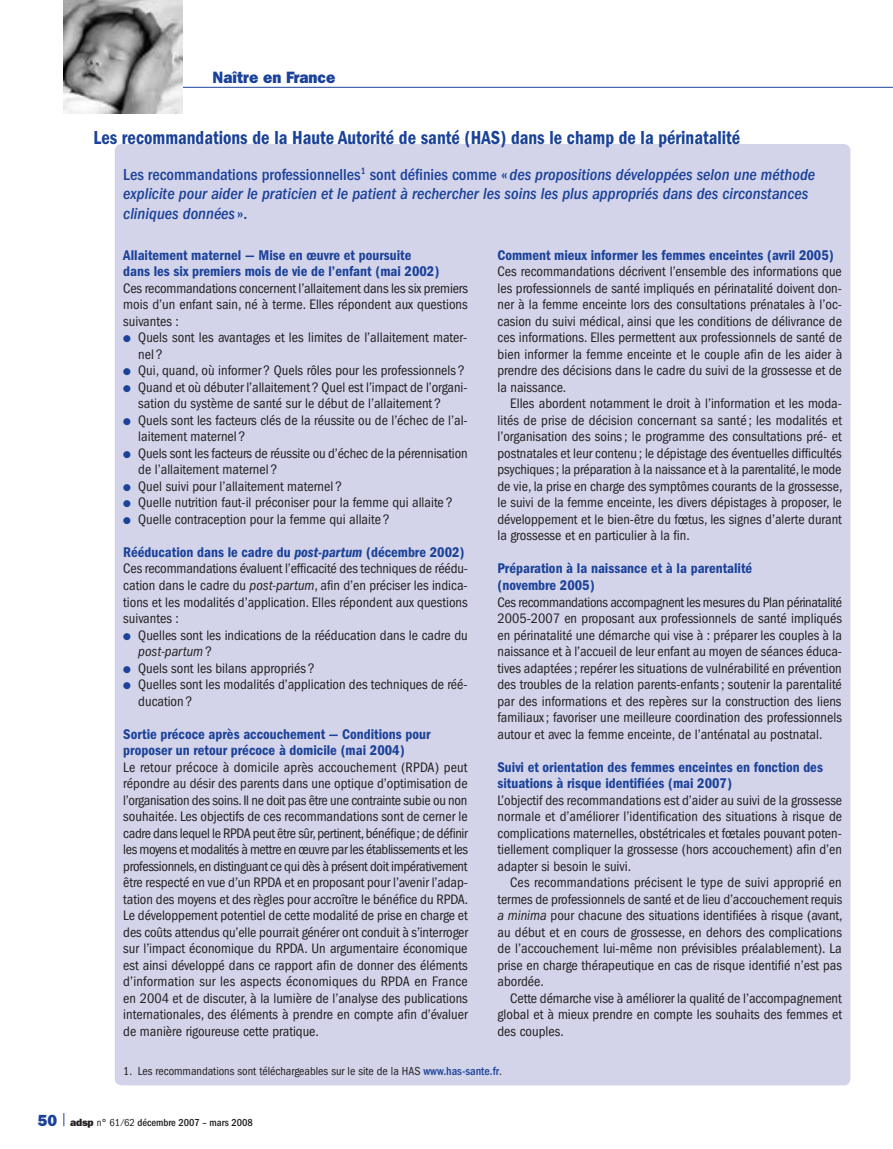
<style>
.page{position:relative;width:893px;height:1149px;background:#fff}
.page>*{position:absolute;margin:0;border:0;box-sizing:border-box;transform-origin:0 0}
.t1{font:19.5px "ITC Franklin Gothic Std Dm Cd";color:#1b4299;scale:.94 1}
.t2{font:italic 500 condensed 16.5px/19.5px "ITC Franklin Gothic Std";color:#1b4299}
.t3{font:16.5px "ITC Franklin Gothic Std Hvy";color:#1b4299;scale:.94 1}
.t4{font:14.55px/16.5px "ITC Franklin Gothic Std Dm Cd";color:#1b4299}
.t5{font:condensed 14.25px/16.5px "ITC Franklin Gothic Std";color:#231f20;text-align:justify}
.t6{font:condensed 12px "ITC Franklin Gothic Std";color:#231f20}
.t7{font:500 condensed 10.5px "ITC Franklin Gothic Std";color:#231f20}
.s1{font-style:normal}
.s2{color:#1b4299}
.s3{font-family:"ITC Franklin Gothic Std Dm Cd It"}
.s4{font-style:italic}
.s5{font-weight:500;color:#1b4299}
.s6{font-family:"ITC Franklin Gothic Std Hvy";font-weight:400;font-stretch:normal;font-size:16.2px;color:#1b4299}
.s7{font-family:"ITC Franklin Gothic Std Hvy";font-weight:400;font-stretch:normal}
.s8{font-weight:400}
</style>
<div class="page">
<hr style="left:181px;top:87px;width:712px;height:1px;background:#1b4299">
<svg style="left:64px;top:1113px;width:1px;height:12px"></svg>
<img style="left:64px;top:0;width:119px;height:114px">
<div style="left:115px;top:144px;width:735px;height:941px;background:#d3d4ea;border-radius:7px"></div>
<p class="t3" style="left:213px;top:68px;width:132px">Naître en France</p>
<h1 class="t1" style="left:94px;top:126px;width:689px">Les recommandations de la Haute Autorité de santé (HAS) dans le champ de la périnatalité</h1>
<p class="t2" style="left:123px;top:165px;width:693px"><span class="s1">Les recommandations professionnelles</span><sup>1</sup> <span class="s1">sont définies comme «</span> des propositions développées selon une méthode explicite pour aider le praticien et le patient à rechercher les soins les plus appropriés dans des circonstances cliniques données<span class="s1">».</span></p>
<p class="t4" style="left:123px;top:247px;width:317px">Allaitement maternel — Mise en œuvre et poursuite dans les six premiers mois de vie de l’enfant (mai 2002)</p>
<p class="t5" style="left:123px;top:280px;width:346px">Ces recommandations concernent l’allaitement dans les six premiers mois d’un enfant sain, né à terme. Elles répondent aux questions suivantes :</p>
<p class="t5" style="left:138px;top:329px;width:331px;text-indent:-15px"><span class="s2">●</span> Quels sont les avantages et les limites de l’allaitement mater&shy;nel ?</p>
<p class="t5" style="left:123px;top:362px;width:343px"><span class="s2">●</span> Qui, quand, où informer ? Quels rôles pour les professionnels ?</p>
<p class="t5" style="left:138px;top:379px;width:331px;text-indent:-15px"><span class="s2">●</span> Quand et où débuter l’allaitement ? Quel est l’impact de l’organi&shy;sation du système de santé sur le début de l’allaitement ?</p>
<p class="t5" style="left:138px;top:412px;width:331px;text-indent:-15px"><span class="s2">●</span> Quels sont les facteurs clés de la réussite ou de l’échec de l’al&shy;laitement maternel ?</p>
<p class="t5" style="left:138px;top:445px;width:331px;text-indent:-15px"><span class="s2">●</span> Quels sont les facteurs de réussite ou d’échec de la pérennisation de l’allaitement maternel ?</p>
<p class="t5" style="left:123px;top:478px;width:220px"><span class="s2">●</span> Quel suivi pour l’allaitement maternel ?</p>
<p class="t5" style="left:123px;top:494px;width:331px"><span class="s2">●</span> Quelle nutrition faut-il préconiser pour la femme qui allaite ?</p>
<p class="t5" style="left:123px;top:511px;width:268px"><span class="s2">●</span> Quelle contraception pour la femme qui allaite ?</p>
<p class="t4" style="left:123px;top:544px;width:343px">Rééducation dans le cadre du <span class="s3">post-partum</span> (décembre 2002)</p>
<p class="t5" style="left:123px;top:560px;width:346px">Ces recommandations évaluent l’efficacité des techniques de réédu&shy;cation dans le cadre du <span class="s4">post-partum</span>, afin d’en préciser les indica&shy;tions et les modalités d’application. Elles répondent aux questions suivantes :</p>
<p class="t5" style="left:138px;top:626px;width:331px;text-indent:-15px"><span class="s2">●</span> Quelles sont les indications de la rééducation dans le cadre du <span class="s4">post-partum</span>?</p>
<p class="t5" style="left:123px;top:659px;width:193px"><span class="s2">●</span> Quels sont les bilans appropriés ?</p>
<p class="t5" style="left:138px;top:676px;width:331px;text-indent:-15px"><span class="s2">●</span> Quelles sont les modalités d’application des techniques de réé&shy;ducation ?</p>
<p class="t4" style="left:123px;top:725px;width:309px">Sortie précoce après accouchement — Conditions pour proposer un retour précoce à domicile (mai 2004)</p>
<p class="t5" style="left:123px;top:758px;width:347px">Le retour précoce à domicile après accouchement (RPDA) peut répondre au désir des parents dans une optique d’optimisation de l’organisation des soins. Il ne doit pas être une contrainte subie ou non souhaitée. Les objectifs de ces recommandations sont de cerner le cadre dans lequel le RPDA peut être sûr, pertinent, bénéfique; de définir les moyens et modalités à mettre en œuvre par les établissements et les professionnels, en distinguant ce qui dès à présent doit impérativement être respecté en vue d’un RPDA et en proposant pour l’avenir l’adap&shy;tation des moyens et des règles pour accroître le bénéfice du RPDA.<br>Le développement potentiel de cette modalité de prise en charge et des coûts attendus qu’elle pourrait générer ont conduit à s’interroger sur l’impact économique du RPDA. Un argumentaire économique est ainsi développé dans ce rapport afin de donner des éléments d’information sur les aspects économiques du RPDA en France en 2004 et de discuter, à la lumière de l’analyse des publications internationales, des éléments à prendre en compte afin d’évaluer de manière rigoureuse cette pratique.</p>
<p class="t4" style="left:497px;top:247px;width:338px">Comment mieux informer les femmes enceintes (avril 2005)</p>
<p class="t5" style="left:497px;top:263px;width:346px">Ces recommandations décrivent l’ensemble des informations que les professionnels de santé impliqués en périnatalité doivent don&shy;ner à la femme enceinte lors des consultations prénatales à l’oc&shy;casion du suivi médical, ainsi que les conditions de délivrance de ces informations. Elles permettent aux professionnels de santé de bien informer la femme enceinte et le couple afin de les aider à prendre des décisions dans le cadre du suivi de la grossesse et de la naissance.</p>
<p class="t5" style="left:497px;top:395px;width:347px;text-indent:13px">Elles abordent notamment le droit à l’information et les moda&shy;lités de prise de décision concernant sa santé ; les modalités et l’organisation des soins; le programme des consultations pré- et postnatales et leur contenu ; le dépistage des éventuelles difficultés psychiques; la préparation à la naissance et à la parentalité, le mode de vie, la prise en charge des symptômes courants de la grossesse, le suivi de la femme enceinte, les divers dépistages à proposer, le développement et le bien-être du fœtus, les signes d’alerte durant la grossesse et en particulier à la fin.</p>
<p class="t4" style="left:497px;top:560px;width:256px">Préparation à la naissance et à la parentalité (novembre 2005)</p>
<p class="t5" style="left:497px;top:593px;width:346px">Ces recommandations accompagnent les mesures du Plan périnatalité 2005-2007 en proposant aux professionnels de santé impliqués en périnatalité une démarche qui vise à : préparer les couples à la naissance et à l’accueil de leur enfant au moyen de séances éduca&shy;tives adaptées; repérer les situations de vulnérabilité en prévention des troubles de la relation parents-enfants; soutenir la parentalité par des informations et des repères sur la construction des liens familiaux; favoriser une meilleure coordination des professionnels autour et avec la femme enceinte, de l’anténatal au postnatal.</p>
<p class="t4" style="left:497px;top:758px;width:327px">Suivi et orientation des femmes enceintes en fonction des situations à risque identifiées (mai 2007)</p>
<p class="t5" style="left:497px;top:791px;width:346px">L’objectif des recommandations est d’aider au suivi de la grossesse normale et d’améliorer l’identification des situations à risque de complications maternelles, obstétricales et fœtales pouvant poten&shy;tiellement compliquer la grossesse (hors accouchement) afin d’en adapter si besoin le suivi.</p>
<p class="t5" style="left:497px;top:874px;width:347px;text-indent:13px">Ces recommandations précisent le type de suivi approprié en termes de professionnels de santé et de lieu d’accouchement requis <span class="s4">a minima</span> pour chacune des situations identifiées à risque (avant, au début et en cours de grossesse, en dehors des complications de l’accouchement lui-même non prévisibles préalablement). La prise en charge thérapeutique en cas de risque identifié n’est pas abordée.</p>
<p class="t5" style="left:497px;top:989px;width:346px;text-indent:13px">Cette démarche vise à améliorer la qualité de l’accompagnement global et à mieux prendre en compte les souhaits des femmes et des couples.</p>
<p class="t6" style="left:123px;top:1063px;width:380px">1. Les recommandations sont téléchargeables sur le site de la HAS <span class="s5">www.has-sante.fr</span>.</p>
<p class="t7" style="left:38px;top:1115px;width:217px"><span class="s6">50</span> <span class="s7">adsp</span> <span class="s8">n° 61 ∕62</span> décembre 2007 – mars 2008</p>
</div>
